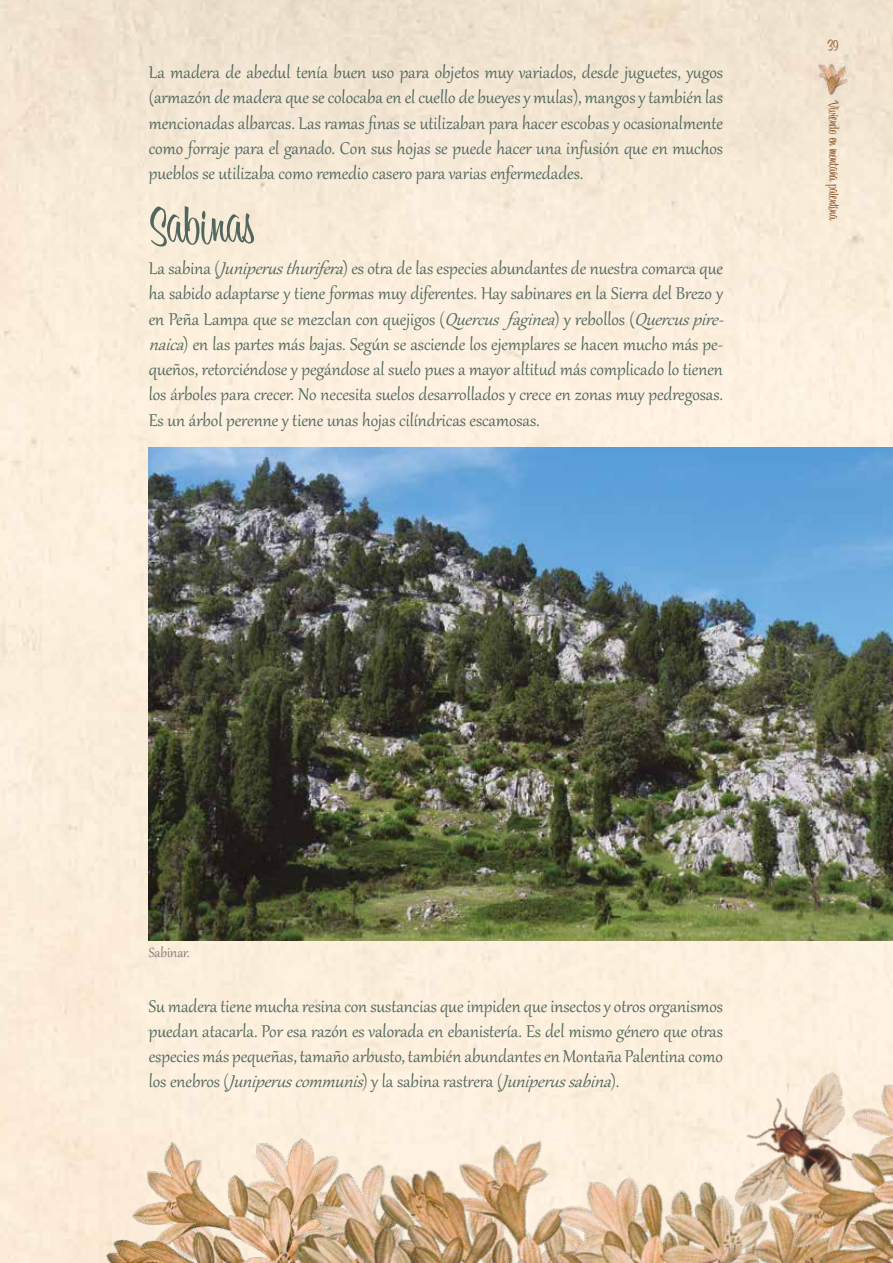
<style>
.page{position:relative;width:893px;height:1263px;background:#fff}
.page>*{position:absolute;margin:0;border:0;box-sizing:border-box;transform-origin:0 0}
.t1{font:52.5px "Bounce Script";color:#51675e}
.t2{font:21px/25.2px "Gabriola";color:#51675e;text-align:justify}
.t3{font:16.5px "Gabriola";color:#7d7c7d}
.t4{font:15px "Bounce Script";color:#915b2e}
.s1{font-style:italic}
</style>
<div class="page">
<img style="left:0;top:0;width:893px;height:1263px">
<img style="left:819px;top:64px;width:28px;height:30px">
<img style="left:149px;top:448px;width:744px;height:492px">
<div style="left:708px;top:1055px;width:185px;height:23px;background:#fdf0df"></div>
<img style="left:53px;top:1137px;width:211px;height:126px">
<img style="left:264px;top:1054px;width:402px;height:209px">
<img style="left:479px;top:1080px;width:206px;height:183px">
<img style="left:685px;top:1078px;width:208px;height:185px">
<p class="t2" style="left:149px;top:58px;width:576px">La madera de abedul tenía buen uso para objetos muy variados, desde juguetes, yugos (armazón de madera que se colocaba en el cuello de bueyes y mulas), mangos y también las mencionadas albarcas. Las ramas finas se utilizaban para hacer escobas y ocasionalmente como forraje para el ganado. Con sus hojas se puede hacer una infusión que en muchos pueblos se utilizaba como remedio casero para varias enfermedades.</p>
<h1 class="t1" style="left:149px;top:196px;width:108px">Sabinas</h1>
<p class="t2" style="left:149px;top:254px;width:586px;text-align:left">La sabina (<span class="s1">Juniperusthurifera</span>) es otra de las especies abundantes de nuestra comarca que ha sabido adaptarse y tiene formas muy diferentes. Hay sabinares en la Sierra del Brezo y en Peña Lampa que se mezclan con quejigos (<span class="s1">Quercusfaginea</span>) y rebollos (<span class="s1">Quercuspire&shy;naica</span>) en las partes más bajas. Según se asciende los ejemplares se hacen mucho más pe&shy;queños, retorciéndose y pegándose al suelo pues a mayor altitud más complicado lo tienen los árboles para crecer. No necesita suelos desarrollados y crece en zonas muy pedregosas.<br>Es un árbol perenne y tiene unas hojas cilíndricas escamosas.</p>
<p class="t4" style="left:827px;top:36px;width:12px">39</p>
<p class="t4" style="left:842px;top:100px;width:122px;rotate:90deg">Viviendo en montaña palentina</p>
<p class="t3" style="left:149px;top:941px;width:42px">Sabinar.</p>
<p class="t2" style="left:149px;top:992px;width:576px">Su madera tiene mucha resina con sustancias que impiden que insectos y otros organismos puedan atacarla. Por esa razón es valorada en ebanistería. Es del mismo género que otras especies más pequeñas, tamaño arbusto, también abundantes en Montaña Palentina como l o s e n e b r o s (<span class="s1">Juniperuscommunis</span>) y l a s a b i n a r a s t r e r a (<span class="s1">Juniperussabina</span>) .</p>
</div>
